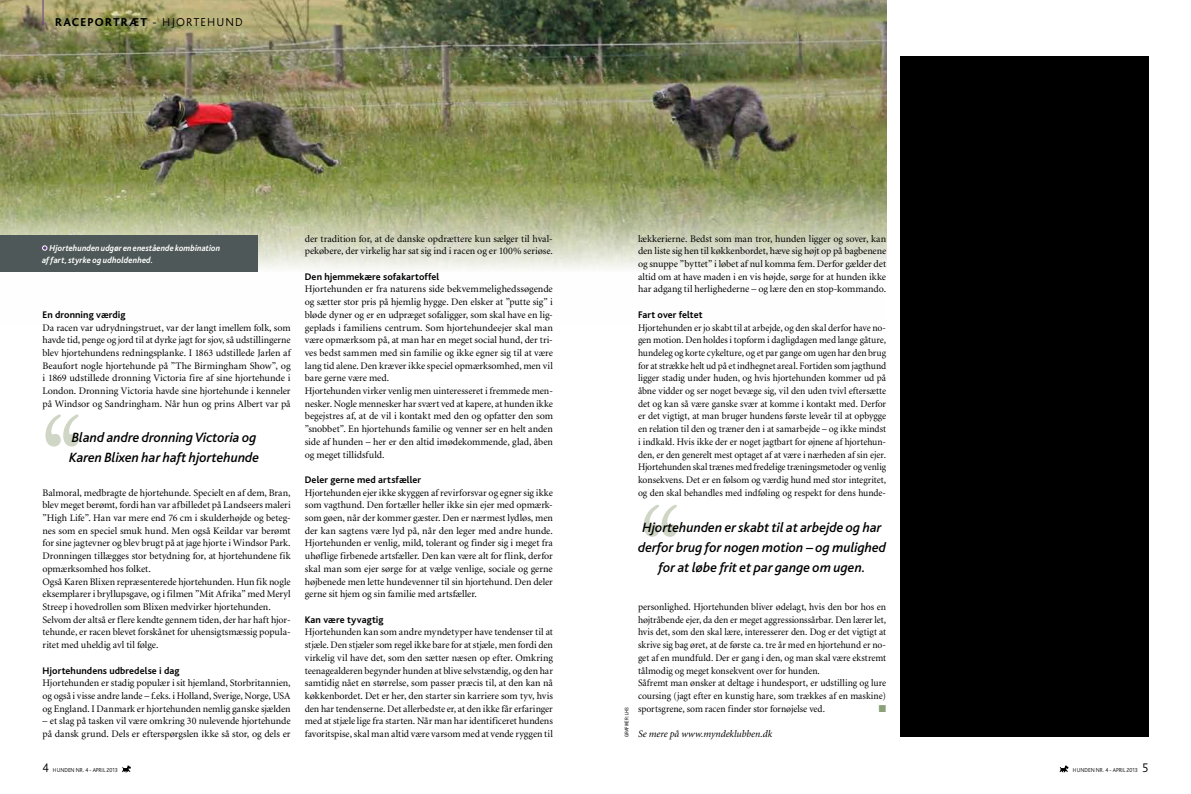
<style>
.page{position:relative;width:1191px;height:794px;background:#fff}
.page>*{position:absolute;margin:0;border:0;box-sizing:border-box;transform-origin:0 0}
.t1{font:italic 500 14px/20px "Bliss";color:#000}
.t2{font:800 12px "Bliss";letter-spacing:.105em;color:#000}
.t3{font:10px/12.7px "Minion";letter-spacing:-.005em;color:#000;text-align:justify}
.t4{font:10px/12.7px "Minion";letter-spacing:-.005em;color:#000;text-align:justify;scale:.96 1}
.t5{font:700 10px "Bliss";letter-spacing:.01em;color:#000}
.t6{font:italic 10px "Minion";color:#000}
.t7{font:10px "Zapf Dingbats ITC";color:#89a079;scale:.96 1}
.t8{font:italic 700 9px/12.6px "Bliss";letter-spacing:.01em;color:#fff;scale:.94 1}
.t9{font:300 6px "Bliss";letter-spacing:.005em;color:#000;scale:.93 1}
.t10{font:5px "Akzidenz Grotesk BE";letter-spacing:.02em;color:#000;scale:.8 1}
.s1{font-weight:300}
.s2{font-size:13px}
</style>
<div class="page">
<svg style="left:1059px;top:765px;width:9px;height:7px"></svg>
<svg style="left:122px;top:765px;width:9px;height:7px"></svg>
<img style="left:0;top:0;width:886px;height:272px">
<div style="left:900px;top:57px;width:248px;height:680px;background:#000"></div>
<svg style="left:45px;top:414px;width:34px;height:32px"></svg>
<svg style="left:643px;top:504px;width:34px;height:33px"></svg>
<div style="left:0;top:235px;width:257px;height:37px;background:#4f5858"></div>
<svg style="left:42px;top:245px;width:5px;height:6px"></svg>
<svg style="left:43px;top:0;width:1px;height:26px"></svg>
<p class="t2" style="left:55px;top:16px;width:189px">RACEPORTRÆT <span class="s1">- HJORTEHUND</span></p>
<p class="t8" style="left:42px;top:242px;width:191px;text-indent:8px">Hjortehunden udgør en enestående kombination af fart, styrke og udholdenhed.</p>
<p class="t5" style="left:43px;top:309px;width:84px">En dronning værdig</p>
<p class="t3" style="left:43px;top:321px;width:250px">Da racen var udrydningstruet, var der langt imellem folk, som havde tid, penge og jord til at dyrke jagt for sjov, så udstillingerne blev hjortehundens redningsplanke. I 1863 udstillede Jarlen af Beaufort nogle hjortehunde på ”The Birmingham Show”, og i 1869 udstillede dronning Victoria fire af sine hjortehunde i London. Dronning Victoria havde sine hjortehunde i kenneler på Windsor og Sandringham. Når hun og prins Albert var på</p>
<h1 class="t1" style="left:69px;top:428px;width:192px">Bland andre dronning Victoria og<br>Karen Blixen har haft hjortehunde</h1>
<p class="t3" style="left:43px;top:486px;width:250px;text-align:left">Balmoral, medbragte de hjortehunde. Specielt en af dem, Bran, blev meget berømt, fordi han var afbilledet på Landseers maleri ”High Life”. Han var mere end 76 cm i skulderhøjde og beteg&shy;nes som en speciel smuk hund. Men også Keildar var berømt for sine jagtevner og blev brugt på at jage hjorte i Windsor Park.<br>Dronningen tillægges stor betydning for, at hjortehundene fik opmærksomhed hos folket.<br>Også Karen Blixen repræsenterede hjortehunden. Hun fik nogle eksemplarer i bryllupsgave, og i filmen ”Mit Afrika” med Meryl Streep i hovedrollen som Blixen medvirker hjortehunden.<br>Selvom der altså er flere kendte gennem tiden, der har haft hjor&shy;tehunde, er racen blevet forskånet for uhensigtsmæssig popula&shy;ritet med uheldig avl til følge.</p>
<p class="t5" style="left:43px;top:665px;width:139px">Hjortehundens udbredelse i dag</p>
<p class="t3" style="left:43px;top:677px;width:250px">Hjortehunden er stadig populær i sit hjemland, Storbritannien, og også i visse andre lande – f.eks. i Holland, Sverige, Norge, USA og England. I Danmark er hjortehunden nemlig ganske sjælden</p>
<p class="t3" style="left:43px;top:715px;width:250px">– et slag på tasken vil være omkring 30 nulevende hjortehunde på dansk grund. Dels er efterspørgslen ikke så stor, og dels er</p>
<p class="t3" style="left:305px;top:232px;width:250px">der tradition for, at de danske opdrættere kun sælger til hval&shy;pekøbere, der virkelig har sat sig ind i racen og er 100% seriøse.</p>
<p class="t5" style="left:305px;top:271px;width:136px">Den hjemmekære sofakartoffel</p>
<p class="t3" style="left:305px;top:283px;width:250px;text-align:left">Hjortehunden er fra naturens side bekvemmelighedssøgende og sætter stor pris på hjemlig hygge. Den elsker at ”putte sig” i bløde dyner og er en udpræget sofaligger, som skal have en lig&shy;geplads i familiens centrum. Som hjortehundeejer skal man være opmærksom på, at man har en meget social hund, der tri&shy;ves bedst sammen med sin familie og ikke egner sig til at være lang tid alene. Den kræver ikke speciel opmærksomhed, men vil bare gerne være med.<br>Hjortehunden virker venlig men uinteresseret i fremmede men&shy;nesker. Nogle mennesker har svært ved at kapere, at hunden ikke begejstres af, at de vil i kontakt med den og opfatter den som ”snobbet”. En hjortehunds familie og venner ser en helt anden side af hunden – her er den altid imødekommende, glad, åben og meget tillidsfuld.</p>
<p class="t5" style="left:305px;top:474px;width:118px">Deler gerne med artsfæller</p>
<p class="t3" style="left:305px;top:486px;width:250px">Hjortehunden ejer ikke skyggen af revirforsvar og egner sig ikke som vagthund. Den fortæller heller ikke sin ejer med opmærk&shy;som gøen, når der kommer gæster. Den er nærmest lydløs, men der kan sagtens være lyd på, når den leger med andre hunde.<br>Hjortehunden er venlig, mild, tolerant og finder sig i meget fra uhøflige firbenede artsfæller. Den kan være alt for flink, derfor skal man som ejer sørge for at vælge venlige, sociale og gerne højbenede men lette hundevenner til sin hjortehund. Den deler gerne sit hjem og sin familie med artsfæller.</p>
<p class="t5" style="left:305px;top:614px;width:80px">Kan være tyvagtig</p>
<p class="t3" style="left:305px;top:626px;width:250px">Hjortehunden kan som andre myndetyper have tendenser til at stjæle. Den stjæler som regel ikke bare for at stjæle, men fordi den virkelig vil have det, som den sætter næsen op efter. Omkring teenagealderen begynder hunden at blive selvstændig, og den har samtidig nået en størrelse, som passer præcis til, at den kan nå køkkenbordet. Det er her, den starter sin karriere som tyv, hvis den har tendenserne. Det allerbedste er, at den ikke får erfaringer med at stjæle lige fra starten. Når man har identificeret hundens favoritspise, skal man altid være varsom med at vende ryggen til</p>
<p class="t3" style="left:638px;top:232px;width:250px">lækkerierne. Bedst som man tror, hunden ligger og sover, kan den liste sig hen til køkkenbordet, hæve sig højt op på bagbenene og snuppe ”byttet” i løbet af nul komma fem. Derfor gælder det altid om at have maden i en vis højde, sørge for at hunden ikke har adgang til herlighederne – og lære den en stop-kommando.</p>
<p class="t5" style="left:638px;top:309px;width:66px">Fart over feltet</p>
<p class="t4" style="left:638px;top:321px;width:260px">Hjortehunden er jo skabt til at arbejde, og den skal derfor have no&shy;gen motion. Den holdes i topform i dagligdagen med lange gåture, hundeleg og korte cykelture, og et par gange om ugen har den brug for at strække helt ud på et indhegnet areal. Fortiden som jagthund ligger stadig under huden, og hvis hjortehunden kommer ud på åbne vidder og ser noget bevæge sig, vil den uden tvivl eftersætte det og kan så være ganske svær at komme i kontakt med. Derfor er det vigtigt, at man bruger hundens første leveår til at opbygge en relation til den og træner den i at samarbejde – og ikke mindst i indkald. Hvis ikke der er noget jagtbart for øjnene af hjortehun&shy;den, er den generelt mest optaget af at være i nærheden af sin ejer.<br>Hjortehunden skal trænes med fredelige træningsmetoder og venlig konsekvens. Det er en følsom og værdig hund med stor integritet, og den skal behandles med indføling og respekt for dens hunde-</p>
<h1 class="t1" style="left:638px;top:518px;width:249px;text-align:center">Hjortehunden er skabt til at arbejde og har derfor brug for nogen motion – og mulighed for at løbe frit et par gange om ugen.</h1>
<p class="t10" style="left:624px;top:737px;width:39px;rotate:-90deg">GRAFIKER: LHS</p>
<p class="t3" style="left:638px;top:601px;width:250px;text-align:left">personlighed. Hjortehunden bliver ødelagt, hvis den bor hos en højtråbende ejer, da den er meget aggressionssårbar. Den lærer let, hvis det, som den skal lære, interesserer den. Dog er det vigtigt at skrive sig bag øret, at de første ca. tre år med en hjortehund er no&shy;get af en mundfuld. Der er gang i den, og man skal være ekstremt tålmodig og meget konsekvent over for hunden.<br>Såfremt man ønsker at deltage i hundesport, er udstilling og lure coursing (jagt efter en kunstig hare, som trækkes af en maskine) sportsgrene, som racen finder stor fornøjelse ved.</p>
<p class="t7" style="left:879px;top:703px;width:9px">■</p>
<p class="t6" style="left:638px;top:729px;width:136px">Se mere på www.myndeklubben.dk</p>
<p class="t9" style="left:43px;top:767px;width:82px"><span class="s2">4</span> HUNDEN N R. 4 - APRIL 2013</p>
<p class="t9" style="left:1073px;top:767px;width:83px">HUNDEN N R. 4 - APRIL 2013 <span class="s2">5</span></p>
</div>
